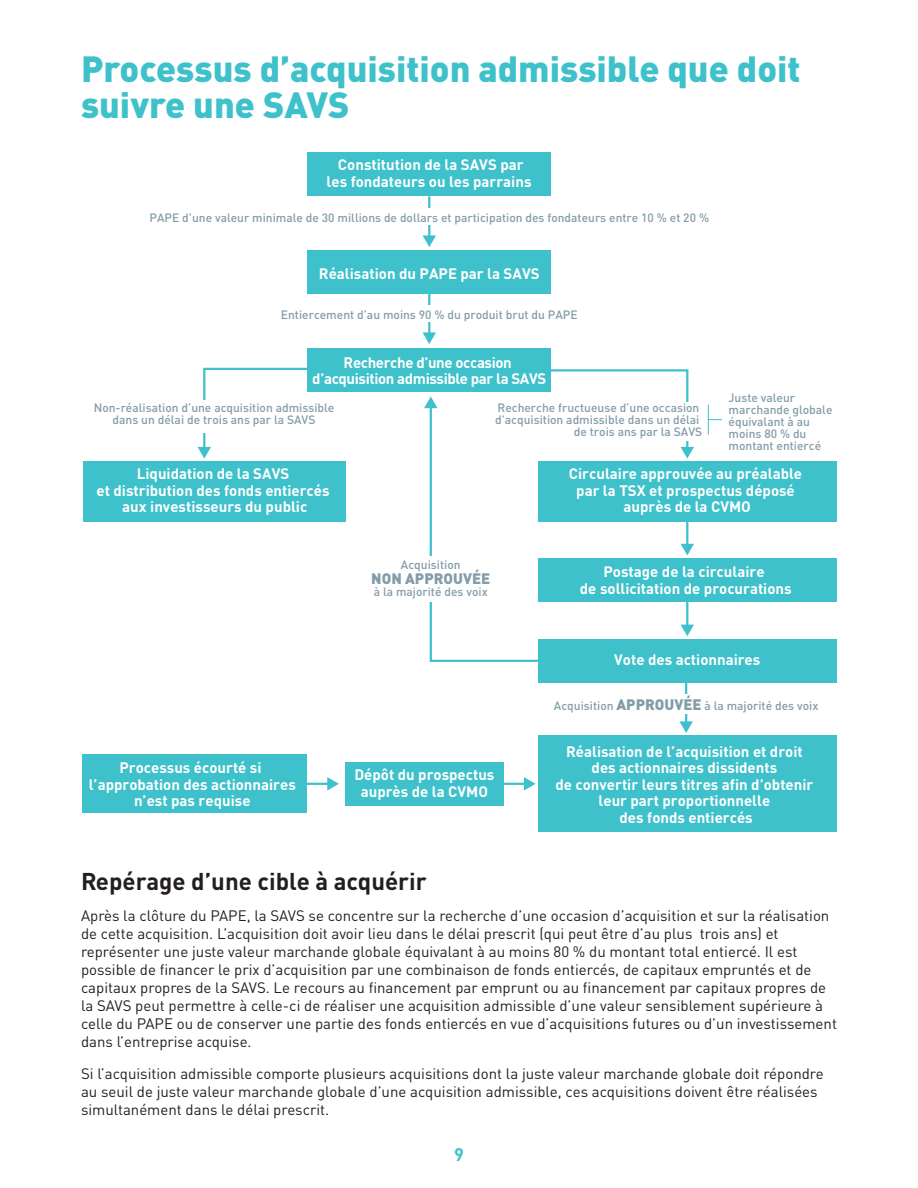
<style>
.page{position:relative;width:918px;height:1188px;background:#fff}
.page>*{position:absolute;margin:0;border:0;box-sizing:border-box;transform-origin:0 0}
.Pages_-_Title{font:900 36px/36px "DIN Pro";color:#3ec1cb}
.Pages_-_Subtitle_Niv{font:700 24px "DIN Pro";color:#231f20}
.t1{font:700 18px "DIN Pro";color:#3ec1cb}
.Pages_-_Text{font:15px/18px "DIN Pro";color:#231f20}
.t2{font:700 15px/16.5px "DIN Pro";color:#fff;text-align:center}
.t3{font:700 15px/16.5px "DIN Pro";letter-spacing:-.025em;color:#fff;text-align:center}
.t4{font:900 15px "DIN Pro";color:#839ca9}
.t5{font:500 12px/12px "DIN Pro";color:#839ca9}
.s1{font-weight:900;font-size:15px}
</style>
<div class="page">
<div style="left:308px;top:152px;width:243px;height:44px;background:#3ec1cb"></div>
<div style="left:308px;top:250px;width:243px;height:44px;background:#3ec1cb"></div>
<div style="left:308px;top:348px;width:243px;height:44px;background:#3ec1cb"></div>
<div style="left:538px;top:558px;width:299px;height:44px;background:#3ec1cb"></div>
<div style="left:538px;top:639px;width:299px;height:44px;background:#3ec1cb"></div>
<div style="left:83px;top:461px;width:262px;height:61px;background:#3ec1cb"></div>
<hr style="left:428px;top:196px;width:2px;height:41px;background:#3ec1cb">
<svg style="left:423px;top:235px;width:13px;height:12px"></svg>
<div style="left:417px;top:209px;width:24px;height:16px;background:#fff"></div>
<hr style="left:428px;top:293px;width:2px;height:41px;background:#3ec1cb">
<svg style="left:423px;top:332px;width:13px;height:12px"></svg>
<svg style="left:198px;top:367px;width:110px;height:92px"></svg>
<div style="left:417px;top:306px;width:24px;height:16px;background:#fff"></div>
<div style="left:193px;top:401px;width:23px;height:32px;background:#fff"></div>
<hr style="left:708px;top:405px;width:1px;height:30px;background:#3ec1cb">
<svg style="left:709px;top:419px;width:13px;height:1px"></svg>
<hr style="left:685px;top:682px;width:2px;height:41px;background:#3ec1cb">
<svg style="left:679px;top:721px;width:14px;height:12px"></svg>
<div style="left:678px;top:695px;width:23px;height:19px;background:#fff"></div>
<div style="left:538px;top:461px;width:299px;height:61px;background:#3ec1cb"></div>
<svg style="left:424px;top:369px;width:270px;height:293px"></svg>
<div style="left:83px;top:754px;width:224px;height:59px;background:#3ec1cb"></div>
<div style="left:538px;top:736px;width:299px;height:96px;background:#3ec1cb"></div>
<hr style="left:305px;top:783px;width:24px;height:2px;background:#3ec1cb">
<svg style="left:327px;top:777px;width:12px;height:14px"></svg>
<div style="left:345px;top:762px;width:159px;height:44px;background:#3ec1cb"></div>
<hr style="left:501px;top:783px;width:25px;height:2px;background:#3ec1cb">
<svg style="left:524px;top:777px;width:12px;height:14px"></svg>
<p class="Pages_-_Title" style="left:81px;top:48px;width:721px">Processus d’acquisition admissible que doit suivre une SAVS</p>
<p class="t2" style="left:327px;top:155px;width:206px">Constitution de la SAVS par les fondateurs ou les parrains</p>
<p class="t5" style="left:150px;top:211px;width:561px">PAPE d’une valeur minimale de 30 millions de dollars et participation des fondateurs entre 10 % et 20 %</p>
<p class="t2" style="left:319px;top:264px;width:222px">Réalisation du PAPE par la SAVS</p>
<p class="t5" style="left:281px;top:308px;width:298px">Entiercement d’au moins 90 % du produit brut du PAPE</p>
<p class="t3" style="left:312px;top:353px;width:235px">Recherche d’une occasion d’acquisition admissible par la SAVS</p>
<p class="t5" style="left:94px;top:400px;width:242px;text-align:center">Non-réalisation d’une acquisition admissible dans un délai de trois ans par la SAVS</p>
<p class="t5" style="left:495px;top:400px;width:209px;text-align:right">Recherche fructueuse d’une occasion d’acquisition admissible dans un délai de trois ans par la SAVS</p>
<p class="t5" style="left:729px;top:391px;width:105px">Juste valeur marchande globale équivalant à au moins 80 % du montant entiercé</p>
<p class="t2" style="left:97px;top:464px;width:235px">Liquidation de la SAVS<br>et distribution des fonds entiercés aux investisseurs du public</p>
<p class="t5" style="left:401px;top:558px;width:61px">Acquisition</p>
<p class="t4" style="left:371px;top:567px;width:121px">NON APPROUVÉE</p>
<p class="t5" style="left:374px;top:585px;width:115px">à la majorité des voix</p>
<p class="t2" style="left:89px;top:759px;width:209px">Processus écourté si l’approbation des actionnaires n’est pas requise</p>
<p class="t2" style="left:354px;top:766px;width:142px">Dépôt du prospectus auprès de la CVMO</p>
<p class="t2" style="left:569px;top:464px;width:235px">Circulaire approuvée au préalable par la TSX et prospectus déposé auprès de la CVMO</p>
<p class="t2" style="left:580px;top:563px;width:213px">Postage de la circulaire<br>de sollicitation de procurations</p>
<p class="t2" style="left:614px;top:651px;width:148px">Vote des actionnaires</p>
<p class="t5" style="left:554px;top:699px;width:266px">Acquisition <span class="s1">APPROUVÉE</span> à la majorité des voix</p>
<p class="t2" style="left:555px;top:742px;width:259px">Réalisation de l’acquisition et droit des actionnaires dissidents<br>de convertir leurs titres afin d’obtenir leur part proportionnelle<br>des fonds entiercés</p>
<p class="Pages_-_Subtitle_Niv" style="left:81px;top:862px;width:347px">Repérage d’une cible à acquérir</p>
<p class="Pages_-_Text" style="left:81px;top:906px;width:758px">Après la clôture du PAPE, la SAVS se concentre sur la recherche d’une occasion d’acquisition et sur la réalisation de cette acquisition. L’acquisition doit avoir lieu dans le délai prescrit (qui peut être d’au plus trois ans) et représenter une juste valeur marchande globale équivalant à au moins 80 % du montant total entiercé. Il est possible de financer le prix d’acquisition par une combinaison de fonds entiercés, de capitaux empruntés et de capitaux propres de la SAVS. Le recours au financement par emprunt ou au financement par capitaux propres de la SAVS peut permettre à celle-ci de réaliser une acquisition admissible d’une valeur sensiblement supérieure à celle du PAPE ou de conserver une partie des fonds entiercés en vue d’acquisitions futures ou d’un investissement dans l’entreprise acquise.</p>
<p class="Pages_-_Text" style="left:81px;top:1063px;width:744px">Si l’acquisition admissible comporte plusieurs acquisitions dont la juste valeur marchande globale doit répondre au seuil de juste valeur marchande globale d’une acquisition admissible, ces acquisitions doivent être réalisées simultanément dans le délai prescrit.</p>
<p class="t1" style="left:454px;top:1141px;width:11px">9</p>
</div>
